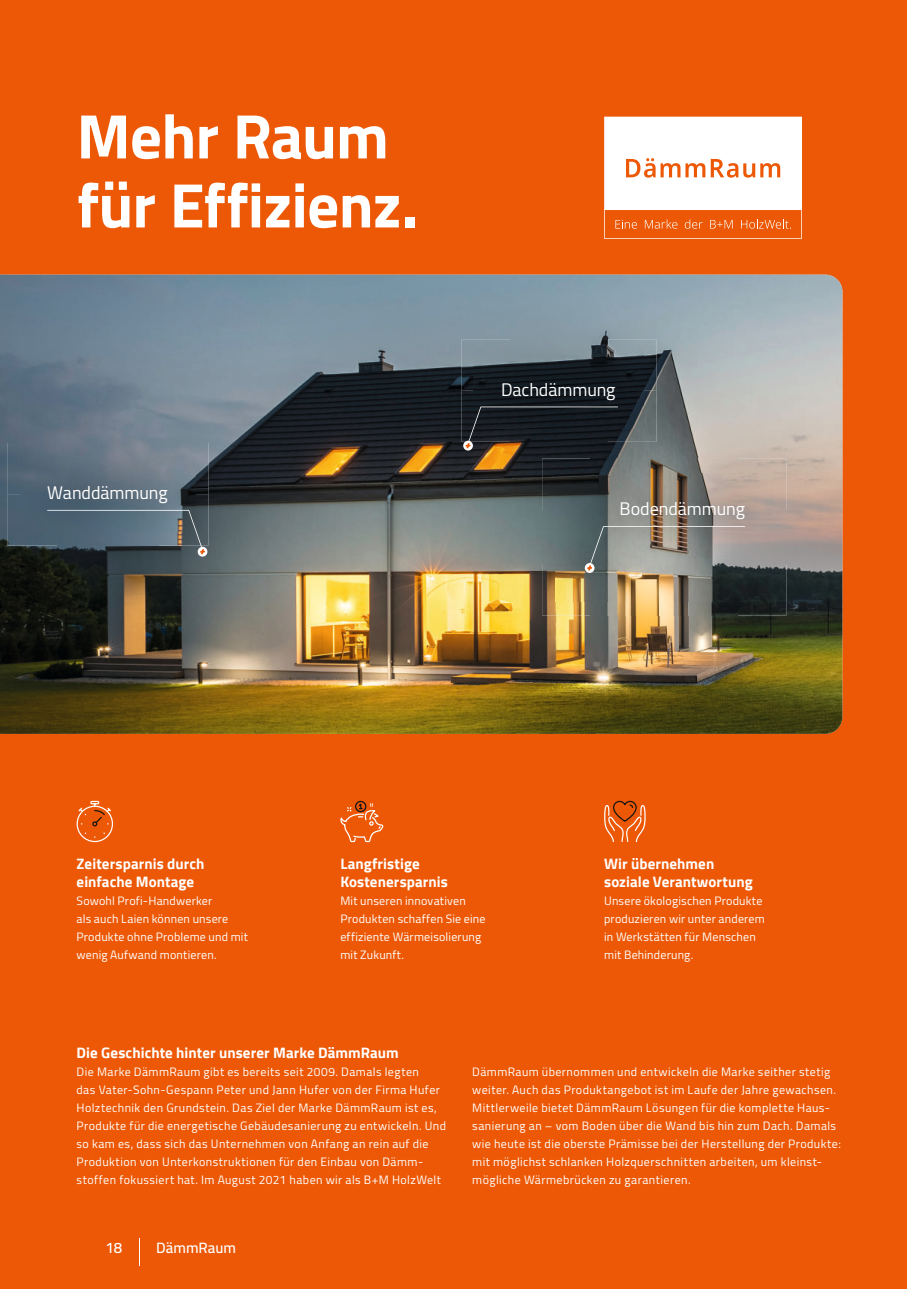
<style>
.page{position:relative;width:919px;height:1289px;background:#fff}
.page>*{position:absolute;margin:0;border:0;box-sizing:border-box;transform-origin:0 0}
.t1{font:700 63px/69px "Cairo";letter-spacing:-.01em;color:#fff}
.t2{font:18px "Cairo";letter-spacing:-.005em;color:#fff}
.t3{font:700 15px/18px "Cairo";letter-spacing:.005em;color:#fff}
.t4{font:600 15px "Cairo";color:#fff}
.t5{font:12px/18px "Cairo";letter-spacing:.035em;color:#fff}
.t6{font:12px/18px "Cairo";letter-spacing:.015em;color:#fff}
</style>
<div class="page">
<div style="left:0;top:0;width:906px;height:1288px;background:#ec5805"></div>
<svg style="left:139px;top:1238px;width:1px;height:27px"></svg>
<img style="left:0;top:275px;width:842px;height:459px">
<svg style="left:77px;top:800px;width:36px;height:42px"></svg>
<svg style="left:340px;top:800px;width:43px;height:42px"></svg>
<svg style="left:604px;top:800px;width:41px;height:42px"></svg>
<img style="left:8px;top:443px;width:50px;height:102px">
<img style="left:58px;top:443px;width:100px;height:15px">
<img style="left:158px;top:443px;width:50px;height:102px">
<img style="left:20px;top:458px;width:176px;height:74px">
<svg style="left:198px;top:547px;width:9px;height:9px"></svg>
<svg style="left:47px;top:510px;width:158px;height:44px;background:#536570"></svg>
<img style="left:461px;top:339px;width:49px;height:103px">
<img style="left:510px;top:339px;width:97px;height:15px">
<img style="left:607px;top:339px;width:49px;height:103px">
<img style="left:473px;top:354px;width:170px;height:74px">
<svg style="left:463px;top:441px;width:10px;height:9px"></svg>
<svg style="left:465px;top:406px;width:153px;height:42px;background:#202225"></svg>
<img style="left:542px;top:458px;width:48px;height:53px">
<img style="left:590px;top:458px;width:147px;height:15px">
<img style="left:737px;top:458px;width:49px;height:53px">
<img style="left:542px;top:511px;width:13px;height:52px">
<img style="left:773px;top:511px;width:13px;height:52px">
<img style="left:542px;top:563px;width:48px;height:52px">
<img style="left:590px;top:602px;width:147px;height:13px">
<img style="left:737px;top:563px;width:49px;height:52px">
<img style="left:555px;top:473px;width:218px;height:129px">
<svg style="left:584px;top:563px;width:10px;height:10px"></svg>
<svg style="left:587px;top:526px;width:158px;height:44px;background:#91908b"></svg>
<svg style="left:604px;top:117px;width:197px;height:122px"></svg>
<h1 class="t1" style="left:77px;top:103px;width:342px">Mehr Raum für Effizienz.</h1>
<h2 class="t2" style="left:47px;top:483px;width:122px">Wanddämmung</h2>
<h2 class="t2" style="left:501px;top:379px;width:116px">Dachdämmung</h2>
<h2 class="t2" style="left:619px;top:498px;width:127px">Bodendämmung</h2>
<p class="t3" style="left:77px;top:855px;width:129px">Zeitersparnis durch einfache Montage</p>
<p class="t3" style="left:340px;top:855px;width:109px">Langfristige<br>Kostenersparnis</p>
<p class="t3" style="left:604px;top:855px;width:150px">Wir übernehmen soziale Verantwortung</p>
<p class="t6" style="left:77px;top:892px;width:173px">Sowohl Profi-Handwerker<br>als auch Laien können unsere<br>Produkte ohne Probleme und mit wenig Aufwand montieren.</p>
<p class="t6" style="left:340px;top:892px;width:147px">Mit unseren innovativen<br>Produkten schaffen Sie eine effiziente Wärmeisolierung mit Zukunft.</p>
<p class="t6" style="left:604px;top:892px;width:162px">Unsere ökologischen Produkte produzieren wir unter anderem in Werkstätten für Menschen mit Behinderung.</p>
<p class="t3" style="left:77px;top:1044px;width:323px">Die Geschichte hinter unserer Marke DämmRaum</p>
<p class="t5" style="left:77px;top:1063px;width:371px">Die Marke DämmRaum gibt es bereits seit 2009. Damals legten<br>das Vater-Sohn-Gespann Peter und Jann Hufer von der Firma Hufer Holztechnik den Grundstein. Das Ziel der Marke DämmRaum ist es, Produkte für die energetische Gebäudesanierung zu entwickeln. Und so kam es, dass sich das Unternehmen von Anfang an rein auf die Produktion von Unterkonstruktionen für den Einbau von Dämm&shy;stoffen fokussiert hat. Im August 2021 haben wir als B+M HolzWelt</p>
<p class="t5" style="left:472px;top:1063px;width:370px">DämmRaum übernommen und entwickeln die Marke seither stetig weiter. Auch das Produktangebot ist im Laufe der Jahre gewachsen.<br>Mittlerweile bietet DämmRaum Lösungen für die komplette Haus&shy;sanierung an – vom Boden über die Wand bis hin zum Dach. Damals wie heute ist die oberste Prämisse bei der Herstellung der Produkte: mit möglichst schlanken Holzquerschnitten arbeiten, um kleinst&shy;mögliche Wärmebrücken zu garantieren.</p>
<p class="t4" style="left:106px;top:1238px;width:18px">18</p>
<p class="t4" style="left:156px;top:1238px;width:82px">DämmRaum</p>
</div>
